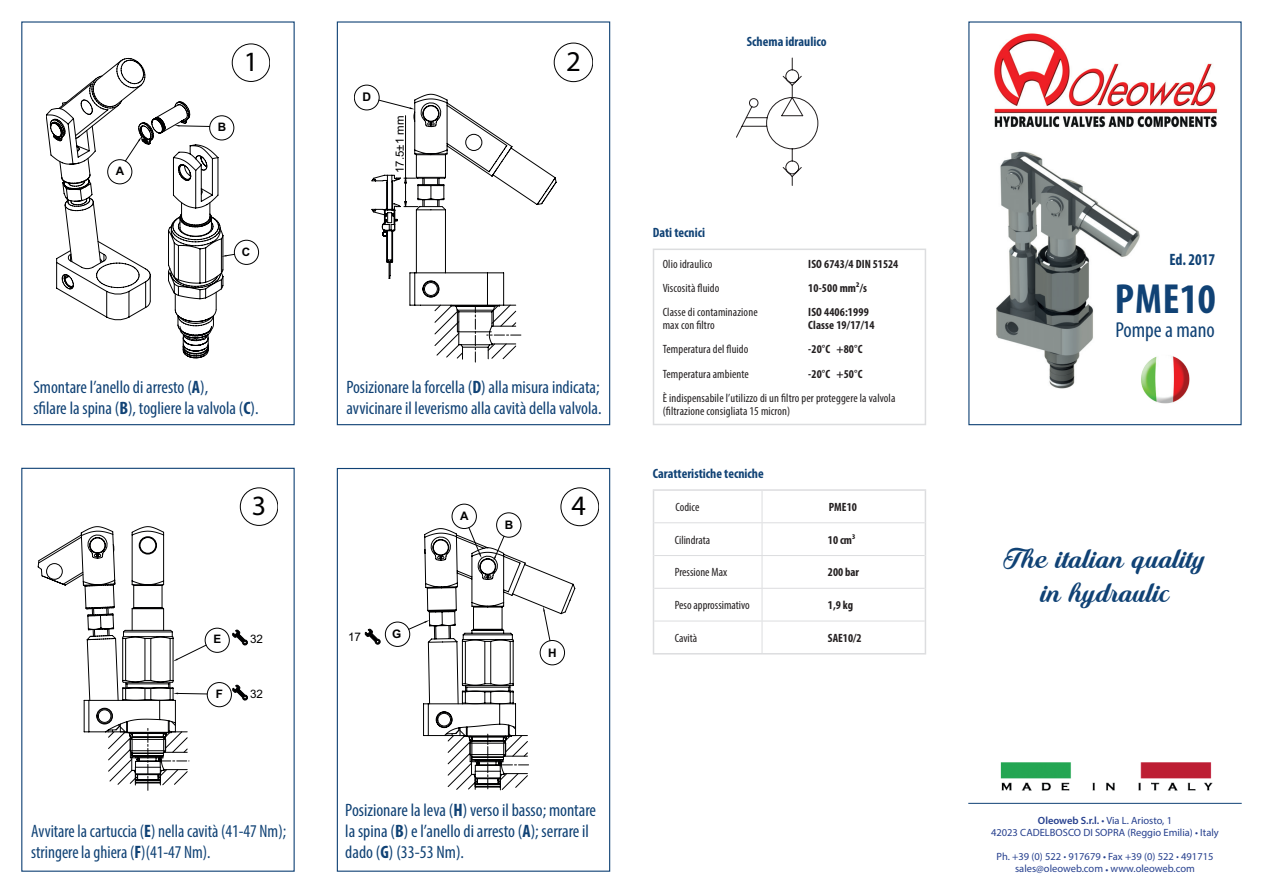
<style>
.page{position:relative;width:1263px;height:893px;background:#fff}
.page>*{position:absolute;margin:0;border:0;box-sizing:border-box;transform-origin:0 0}
.t1{font:700 condensed 42.3px "Myriad Pro";letter-spacing:.015em;color:#104275}
.t2{font:28.8px "Myriad Pro";color:#000001}
.t3{font:28.5px "Quincho Script PERSONALUSE";letter-spacing:.005em;color:#104275;scale:1.05 1}
.t4{font:28.2px "Myriad Pro";color:#000001}
.t5{font:28.05px "Myriad Pro";color:#000001}
.t6{font:condensed 21.75px "Myriad Pro";color:#104275}
.t7{font:condensed 18px/21px "Myriad Pro";color:#104275}
.t8{font:condensed 18px/21px "Myriad Pro";color:#104275;scale:.96 1}
.t9{font:700 condensed 16.5px "Myriad Pro";color:#104275;scale:.95 1}
.t10{font:700 condensed 13.5px "Myriad Pro";color:#104275}
.t11{font:condensed 12px/13.5px "Myriad Pro";letter-spacing:.01em;color:#231f20}
.t12{font:700 condensed 12px "Myriad Pro";letter-spacing:.01em;color:#231f20}
.t13{font:700 12px "Arial";color:#000001}
.t14{font:700 11.7px "Arial";color:#000001}
.t15{font:11.7px "Arial";color:#000001}
.t16{font:11.4px "Arial";color:#000001}
.t17{font:10.5px "Myriad Pro";color:#253f8e}
.s1{font-weight:700}
.s2{font-weight:600}
</style>
<div class="page">
<img style="left:994px;top:33px;width:224px;height:95px">
<img style="left:996px;top:151px;width:144px;height:238px">
<div style="left:240px;top:488px;width:38px;height:37px;border:1px solid #000001;border-radius:50%"></div>
<svg style="left:38px;top:526px;width:210px;height:264px"></svg>
<svg style="left:46px;top:58px;width:213px;height:300px"></svg>
<div style="left:232px;top:44px;width:38px;height:38px;border:1px solid #000001;border-radius:50%"></div>
<div style="left:354px;top:85px;width:25px;height:25px;border:1px solid #000001;border-radius:50%"></div>
<div style="left:554px;top:43px;width:39px;height:39px;border:1px solid #000001;border-radius:50%"></div>
<svg style="left:372px;top:94px;width:184px;height:268px"></svg>
<div style="left:337px;top:21px;width:273px;height:404px;border:1px solid #104275"></div>
<hr style="left:653px;top:489px;width:109px;height:2px;background:#dcdddf">
<hr style="left:653px;top:491px;width:1px;height:32px;background:#dcdddf">
<hr style="left:762px;top:489px;width:164px;height:2px;background:#dcdddf">
<hr style="left:925px;top:491px;width:1px;height:32px;background:#dcdddf">
<hr style="left:653px;top:523px;width:1px;height:32px;background:#dcdddf">
<hr style="left:925px;top:523px;width:1px;height:32px;background:#dcdddf">
<hr style="left:653px;top:555px;width:1px;height:33px;background:#dcdddf">
<hr style="left:925px;top:555px;width:1px;height:33px;background:#dcdddf">
<hr style="left:653px;top:588px;width:1px;height:33px;background:#dcdddf">
<hr style="left:925px;top:588px;width:1px;height:33px;background:#dcdddf">
<hr style="left:653px;top:621px;width:1px;height:32px;background:#dcdddf">
<hr style="left:925px;top:621px;width:1px;height:32px;background:#dcdddf">
<hr style="left:653px;top:653px;width:109px;height:1px;background:#dcdddf">
<hr style="left:762px;top:653px;width:164px;height:1px;background:#dcdddf">
<hr style="left:762px;top:491px;width:1px;height:31px;background:#dcdddf">
<hr style="left:654px;top:522px;width:108px;height:1px;background:#dcdddf">
<hr style="left:762px;top:522px;width:163px;height:1px;background:#dcdddf">
<hr style="left:762px;top:523px;width:1px;height:32px;background:#dcdddf">
<hr style="left:654px;top:555px;width:108px;height:1px;background:#dcdddf">
<hr style="left:762px;top:555px;width:163px;height:1px;background:#dcdddf">
<hr style="left:762px;top:556px;width:1px;height:32px;background:#dcdddf">
<hr style="left:654px;top:588px;width:108px;height:1px;background:#dcdddf">
<hr style="left:762px;top:588px;width:163px;height:1px;background:#dcdddf">
<hr style="left:762px;top:589px;width:1px;height:32px;background:#dcdddf">
<hr style="left:654px;top:621px;width:108px;height:1px;background:#dcdddf">
<hr style="left:762px;top:621px;width:163px;height:1px;background:#dcdddf">
<hr style="left:762px;top:621px;width:1px;height:32px;background:#dcdddf">
<div style="left:653px;top:249px;width:273px;height:176px;border:2px solid #dcdddf"></div>
<svg style="left:736px;top:58px;width:82px;height:128px"></svg>
<hr style="left:968px;top:803px;width:274px;height:1px;background:#104275">
<img style="left:1138px;top:352px;width:52px;height:52px">
<div style="left:561px;top:488px;width:38px;height:38px;border:1px solid #000001;border-radius:50%"></div>
<svg style="left:364px;top:504px;width:211px;height:286px"></svg>
<div style="left:337px;top:468px;width:273px;height:404px;border:1px solid #104275"></div>
<img style="left:1000px;top:762px;width:213px;height:29px">
<p class="t14" style="left:116px;top:163px;width:10px">A</p>
<p class="t14" style="left:218px;top:119px;width:10px">B</p>
<p class="t5" style="left:244px;top:44px;width:16px">1</p>
<p class="t14" style="left:242px;top:244px;width:10px">C</p>
<p class="t7" style="left:33px;top:376px;width:176px">Smontare l’anello di arresto (<span class="s1">A</span>),</p>
<p class="t7" style="left:33px;top:397px;width:227px">sfilare la spina (<span class="s1">B</span>), togliere la valvola (<span class="s1">C</span>).</p>
<p class="t5" style="left:252px;top:488px;width:16px">3</p>
<p class="t14" style="left:213px;top:631px;width:9px">E</p>
<p class="t14" style="left:216px;top:685px;width:9px">F</p>
<p class="t15" style="left:250px;top:631px;width:14px">32</p>
<p class="t15" style="left:250px;top:685px;width:14px">32</p>
<p class="t8" style="left:31px;top:820px;width:267px">Avvitare la cartuccia (<span class="s1">E</span>) nella cavità (41-47 Nm); stringere la ghiera (<span class="s1">F</span>)(41-47 Nm).</p>
<p class="t13" style="left:362px;top:88px;width:10px">D</p>
<p class="t16" style="left:392px;top:173px;width:58px;rotate:-90deg">17.5±1 mm</p>
<p class="t2" style="left:566px;top:43px;width:16px">2</p>
<p class="t7" style="left:346px;top:376px;width:255px">Posizionare la forcella (<span class="s1">D</span>) alla misura indicata;</p>
<p class="t7" style="left:346px;top:397px;width:257px">avvicinare il leverismo alla cavità della valvola.</p>
<p class="t15" style="left:348px;top:629px;width:15px">17</p>
<p class="t14" style="left:392px;top:626px;width:11px">G</p>
<p class="t14" style="left:460px;top:508px;width:10px">A</p>
<p class="t14" style="left:505px;top:517px;width:10px">B</p>
<p class="t4" style="left:572px;top:488px;width:16px">4</p>
<p class="t14" style="left:548px;top:644px;width:10px">H</p>
<p class="t10" style="left:747px;top:33px;width:81px">Schema idraulico</p>
<p class="t10" style="left:653px;top:224px;width:54px">Dati tecnici</p>
<p class="t11" style="left:663px;top:257px;width:51px">Olio idraulico</p>
<p class="t12" style="left:808px;top:256px;width:92px">ISO 6743/4 DIN 51524</p>
<p class="t11" style="left:663px;top:281px;width:58px">Viscosità fluido</p>
<p class="t12" style="left:808px;top:280px;width:60px">10-500 mm2/s</p>
<p class="t11" style="left:663px;top:305px;width:96px">Classe di contaminazione</p>
<p class="t12" style="left:808px;top:304px;width:62px">ISO 4406:1999</p>
<p class="t11" style="left:663px;top:318px;width:53px">max con filtro</p>
<p class="t12" style="left:808px;top:318px;width:68px">Classe 19/17/14</p>
<p class="t11" style="left:663px;top:343px;width:87px">Temperatura del fluido</p>
<p class="t12" style="left:808px;top:342px;width:56px">-20°C +80°C</p>
<p class="t11" style="left:663px;top:367px;width:88px">Temperatura ambiente</p>
<p class="t12" style="left:808px;top:366px;width:56px">-20°C +50°C</p>
<p class="t11" style="left:663px;top:391px;width:234px">È indispensabile l’utilizzo di un filtro per proteggere la valvola (filtrazione consigliata 15 micron)</p>
<p class="t10" style="left:653px;top:465px;width:113px">Caratteristiche tecniche</p>
<p class="t11" style="left:676px;top:500px;width:25px">Codice</p>
<p class="t12" style="left:829px;top:499px;width:30px">PME10</p>
<p class="t11" style="left:675px;top:533px;width:37px">Cilindrata</p>
<p class="t12" style="left:828px;top:532px;width:29px">10 cm3</p>
<p class="t11" style="left:675px;top:566px;width:54px">Pressione Max</p>
<p class="t12" style="left:828px;top:565px;width:33px">200 bar</p>
<p class="t11" style="left:675px;top:598px;width:76px">Peso approssimativo</p>
<p class="t12" style="left:828px;top:598px;width:27px">1,9 kg</p>
<p class="t11" style="left:675px;top:631px;width:24px">Cavità</p>
<p class="t12" style="left:828px;top:630px;width:35px">SAE10/2</p>
<p class="t7" style="left:345px;top:799px;width:252px">Posizionare la leva (<span class="s1">H</span>) verso il basso; montare la spina (<span class="s1">B</span>) e l’anello di arresto (<span class="s1">A</span>); serrare il dado (<span class="s1">G</span>) (33-53 Nm).</p>
<p class="t9" style="left:1169px;top:249px;width:50px">Ed. 2017</p>
<p class="t1" style="left:1115px;top:272px;width:103px">PME10</p>
<p class="t6" style="left:1115px;top:316px;width:101px">Pompe a mano</p>
<p class="t3" style="left:1003px;top:542px;width:194px">The italian quality</p>
<p class="t3" style="left:1040px;top:576px;width:124px">in hydraulic</p>
<p class="t17" style="left:1038px;top:814px;width:136px"><span class="s2">Oleoweb S.r.l.</span> • Via L. Ariosto, 1</p>
<p class="t17" style="left:991px;top:826px;width:229px">42023 CADELBOSCO DI SOPRA (Reggio Emilia) • Italy</p>
<p class="t17" style="left:996px;top:850px;width:218px">Ph. +39 (0) 522 <sup>.</sup> 917679 • Fax +39 (0) 522 <sup>.</sup> 491715</p>
<p class="t17" style="left:1015px;top:862px;width:181px">sales@oleoweb.com • www.oleoweb.com</p>
</div>
